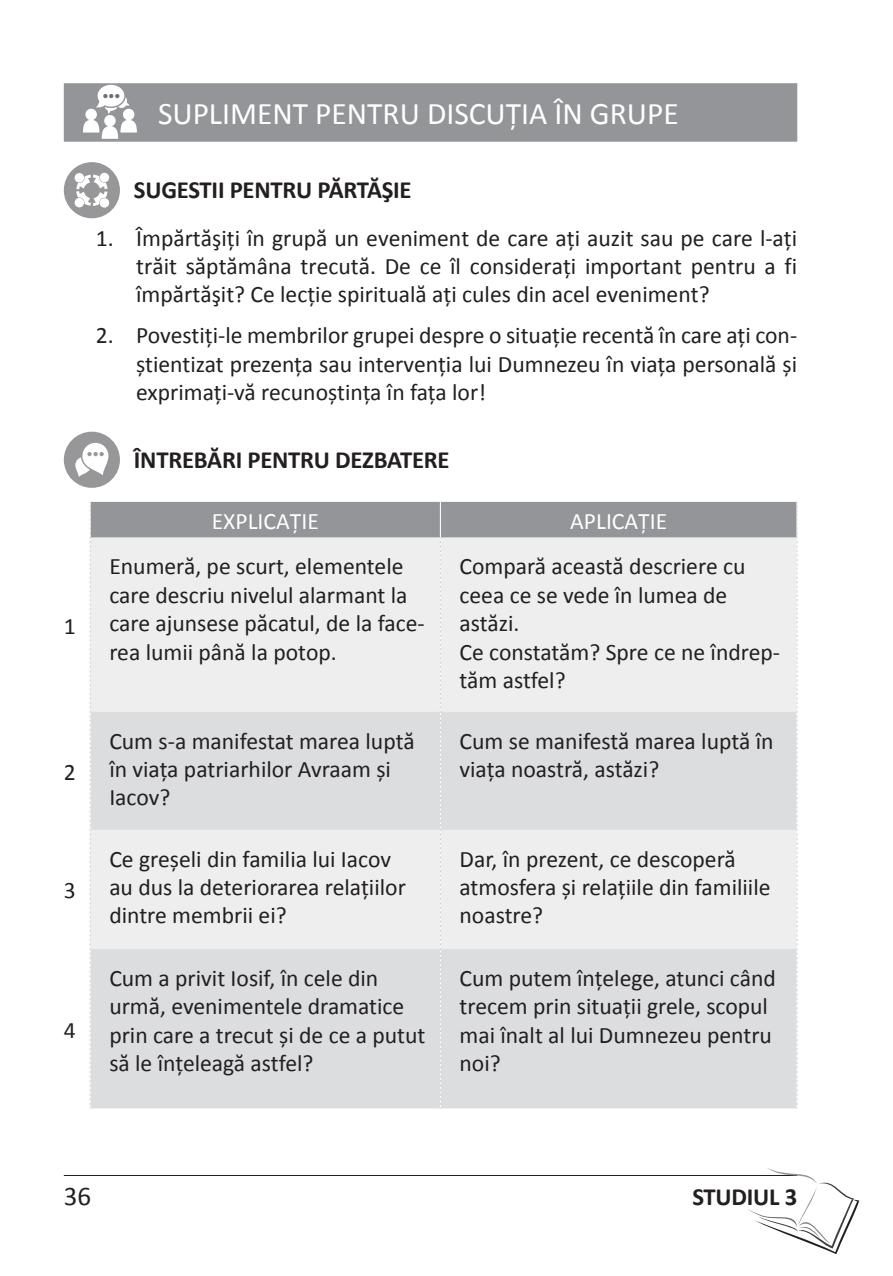
<style>
.page{position:relative;width:893px;height:1276px;background:#fff}
.page>*{position:absolute;margin:0;border:0;box-sizing:border-box;transform-origin:0 0}
.supliment{font:31.5px "Calibri";color:#fff}
.t1{font:27px "Calibri";color:#231f20}
.supliment_sugestii_i{font:700 24.75px "Calibri";letter-spacing:-.01em;color:#231f20}
.t2{font:23.62px/28.3px "Calibri";color:#231f20}
.t3{font:23.62px "Calibri";color:#fff}
</style>
<div class="page">
<hr style="left:64px;top:1175px;width:733px;height:1px;background:#231f20">
<svg style="left:748px;top:1168px;width:111px;height:86px"></svg>
<div style="left:64px;top:83px;width:733px;height:59px;background:#939598"></div>
<svg style="left:83px;top:85px;width:54px;height:54px"></svg>
<div style="left:64px;top:162px;width:56px;height:56px;background:#979799;border-radius:50%"></div>
<svg style="left:76px;top:174px;width:32px;height:32px"></svg>
<div style="left:100px;top:173px;width:9px;height:9px;background:#fff;border-radius:50%"></div>
<div style="left:75px;top:173px;width:9px;height:9px;background:#fff;border-radius:50%"></div>
<div style="left:75px;top:198px;width:9px;height:9px;background:#fff;border-radius:50%"></div>
<div style="left:100px;top:198px;width:9px;height:10px;background:#fff;border-radius:50%"></div>
<div style="left:64px;top:432px;width:56px;height:56px;background:#979799;border-radius:50%"></div>
<svg style="left:75px;top:443px;width:33px;height:34px"></svg>
<svg style="left:90px;top:502px;width:708px;height:606px;background:#e0e1e2"></svg>
<p class="supliment" style="left:158px;top:94px;width:522px">SUPLIMENT PENTRU DISCUȚIA ÎN GRUPE</p>
<p class="supliment_sugestii_i" style="left:134px;top:172px;width:279px">SUGESTII PENTRU PĂRTĂŞIE</p>
<p class="t2" style="left:136px;top:222px;width:663px;text-align:justify;text-indent:-40px">1. Împărtăşiți în grupă un eveniment de care ați auzit sau pe care l-ați trăit săptămâna trecută. De ce îl considerați important pentru a fi împărtăşit? Ce lecţie spirituală ați cules din acel eveniment?</p>
<p class="t2" style="left:136px;top:320px;width:663px;text-align:justify;text-indent:-40px">2. Povestiți-le membrilor grupei despre o situaţie recentă în care ați con&shy;ştientizat prezenţa sau intervenţia lui Dumnezeu în viaţa personală şi exprimaţi-vă recunoştinţa în faţa lor!</p>
<p class="supliment_sugestii_i" style="left:134px;top:442px;width:317px">ÎNTREBĂRI PENTRU DEZBATERE</p>
<p class="t2" style="left:64px;top:610px;width:13px">1</p>
<p class="t2" style="left:64px;top:756px;width:13px">2</p>
<p class="t2" style="left:64px;top:875px;width:13px">3</p>
<p class="t2" style="left:64px;top:1014px;width:13px">4</p>
<p class="t3" style="left:212px;top:506px;width:109px">EXPLICAȚIE</p>
<p class="t3" style="left:570px;top:506px;width:99px">APLICAȚIE</p>
<p class="t2" style="left:109px;top:551px;width:317px">Enumeră, pe scurt, elementele care descriu nivelul alarmant la care ajunsese păcatul, de la face&shy;rea lumii până la potop.</p>
<p class="t2" style="left:460px;top:551px;width:287px">Compară această descriere cu ceea ce se vede în lumea de astăzi.</p>
<p class="t2" style="left:460px;top:636px;width:322px">Ce constatăm? Spre ce ne îndrep&shy;tăm astfel?</p>
<p class="t2" style="left:109px;top:725px;width:307px">Cum s-a manifestat marea luptă în viaţa patriarhilor Avraam şi<br>Iacov?</p>
<p class="t2" style="left:460px;top:725px;width:315px">Cum se manifestă marea luptă în viaţa noastră, astăzi?</p>
<p class="t2" style="left:109px;top:843px;width:298px">Ce greşeli din familia lui Iacov au dus la deteriorarea relaţiilor dintre membrii ei?</p>
<p class="t2" style="left:460px;top:843px;width:312px">Dar, în prezent, ce descoperă atmosfera şi relaţiile din familiile noastre?</p>
<p class="t2" style="left:109px;top:962px;width:318px">Cum a privit Iosif, în cele din urmă, evenimentele dramatice prin care a trecut şi de ce a putut să le înţeleagă astfel?</p>
<p class="t2" style="left:460px;top:962px;width:318px">Cum putem înţelege, atunci când trecem prin situaţii grele, scopul mai înalt al lui Dumnezeu pentru noi?</p>
<p class="t1" style="left:64px;top:1179px;width:29px">36</p>
<p class="supliment_sugestii_i" style="left:692px;top:1179px;width:106px">STUDIUL 3</p>
</div>
